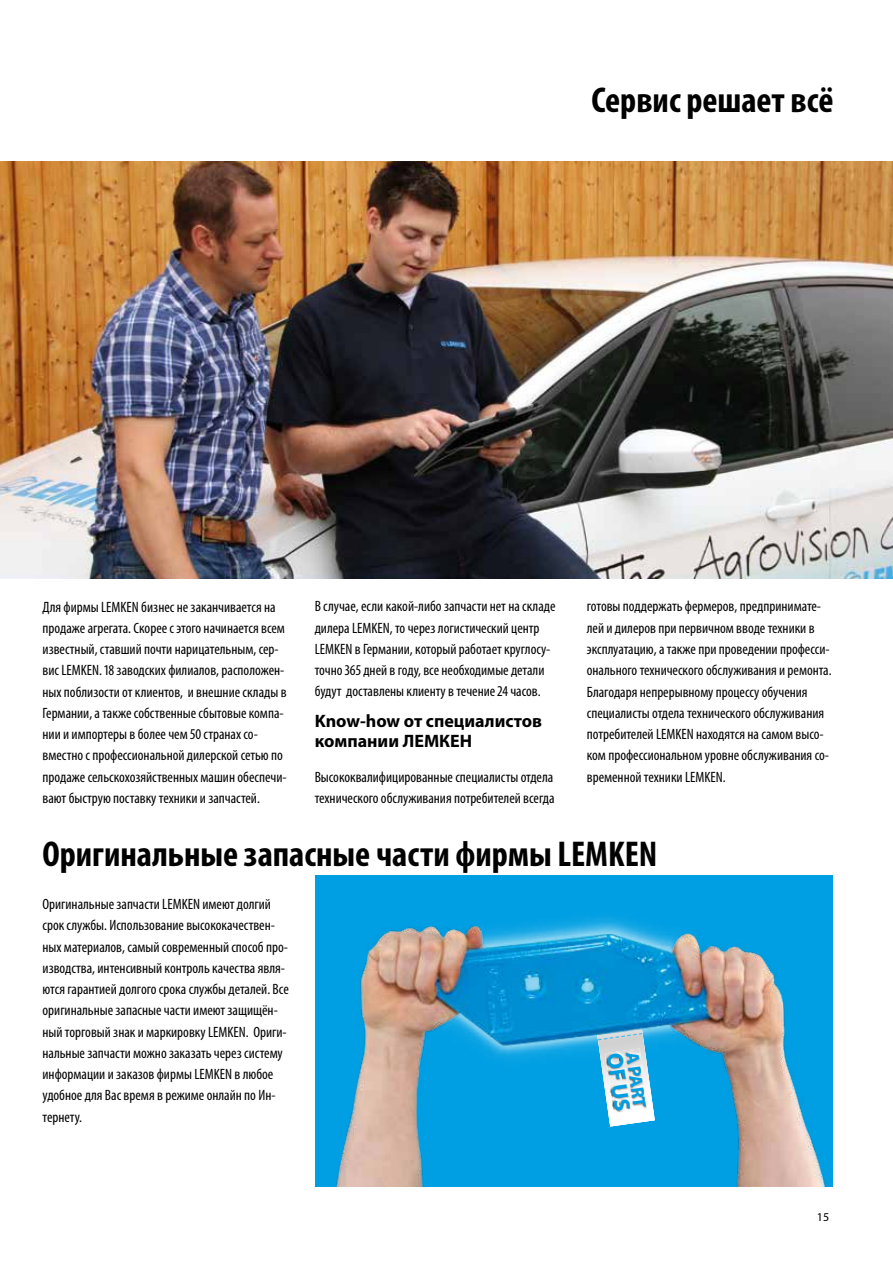
<style>
.page{position:relative;width:893px;height:1263px;background:#fff}
.page>*{position:absolute;margin:0;border:0;box-sizing:border-box;transform-origin:0 0}
.t1{font:700 condensed 36px "Myriad Pro";color:#000}
.t2{font:700 22.35px "Myriad Pro";color:#009fe3}
.t3{font:700 18px/20.2px "Myriad Pro";color:#000}
.t4{font:700 18px "Myriad Pro";color:#009fe3}
.t5{font:condensed 15px/21.3px "Myriad Pro";color:#000}
.t6{font:12px "Myriad Pro";color:#000}
</style>
<div class="page">
<img style="left:0;top:162px;width:893px;height:416px">
<div style="left:315px;top:875px;width:517px;height:311px;background:#009fe3"></div>
<img style="left:336px;top:884px;width:497px;height:302px">
<h1 class="t1" style="left:591px;top:78px;width:243px">Сервис решает всё</h1>
<p class="t5" style="left:43px;top:596px;width:246px">Для фирмы LEMKEN бизнес не заканчивается на продаже агрегата. Скорее с этого начинается всем известный, ставший почти нарицательным, сер&shy;вис LEMKEN. 18 заводских филиалов, расположен&shy;ных поблизости от клиентов, и внешние склады в Германии, а также собственные сбытовые компа&shy;нии и импортеры в более чем 50 странах со&shy;вместно с профессиональной дилерской сетью по продаже сельскохозяйственных машин обеспечи&shy;вают быструю поставку техники и запчастей.</p>
<p class="t5" style="left:315px;top:596px;width:242px">В случае, если какой-либо запчасти нет на складе дилера LEMKEN, то через логистический центр LEMKEN в Германии, который работает круглосу&shy;точно 365 дней в году, все необходимые детали будут доставлены клиенту в течение 24 часов.</p>
<p class="t3" style="left:315px;top:710px;width:229px">Know-how от специалистов компании ЛЕМКЕН</p>
<p class="t5" style="left:315px;top:766px;width:241px">Высококвалифицированные специалисты отдела технического обслуживания потребителей всегда</p>
<p class="t5" style="left:587px;top:596px;width:246px">готовы поддержать фермеров, предпринимате&shy;лей и дилеров при первичном вводе техники в эксплуатацию, а также при проведении професси&shy;онального технического обслуживания и ремонта.<br>Благодаря непрерывному процессу обучения специалисты отдела технического обслуживания потребителей LEMKEN находятся на самом высо&shy;ком профессиональном уровне обслуживания со&shy;временной техники LEMKEN.</p>
<h1 class="t1" style="left:43px;top:831px;width:616px">Оригинальные запасные части фирмы LEMKEN</h1>
<p class="t5" style="left:43px;top:893px;width:248px">Оригинальные запчасти LEMKEN имеют долгий срок службы. Использование высококачествен&shy;ных материалов, самый современный способ про&shy;изводства, интенсивный контроль качества явля&shy;ются гарантией долгого срока службы деталей. Все оригинальные запасные части имеют защищён&shy;ный торговый знак и маркировку LEMKEN. Ориги&shy;нальные запчасти можно заказать через систему информации и заказов фирмы LEMKEN в любое удобное для Вас время в режиме онлайн по Ин&shy;тернету.</p>
<p class="t4" style="left:644px;top:1050px;width:58px;rotate:82deg">A PART</p>
<h2 class="t2" style="left:629px;top:1051px;width:60px;rotate:82deg">OF US</h2>
<p class="t6" style="left:817px;top:1209px;width:14px">15</p>
</div>
